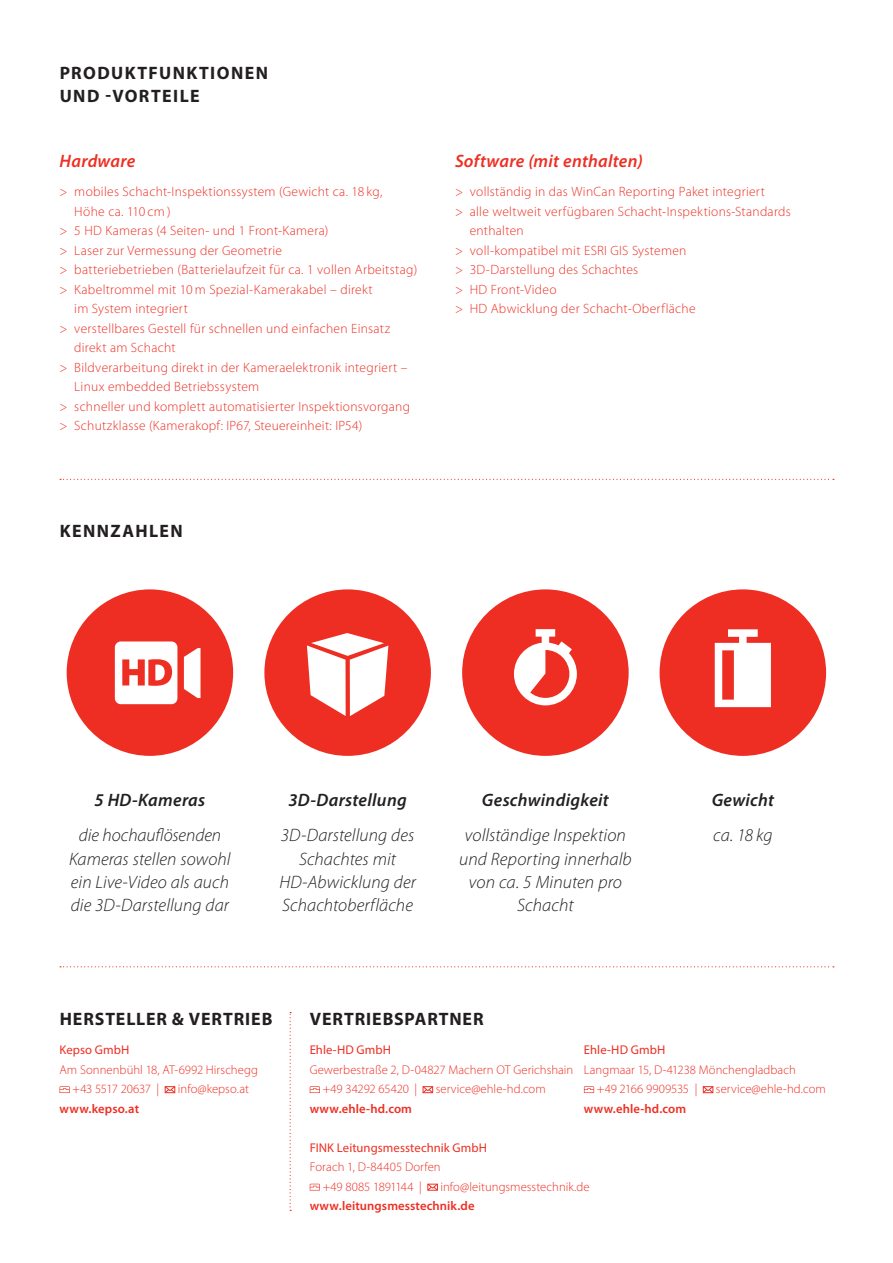
<style>
.page{position:relative;width:893px;height:1263px;background:#fff}
.page>*{position:absolute;margin:0;border:0;box-sizing:border-box;transform-origin:0 0}
.t1{font:italic 300 18px/23.4px "Myriad Pro";letter-spacing:.005em;color:#231f20;text-align:center}
.t2{font:italic 600 18px "Myriad Pro";letter-spacing:.015em;color:#231f20}
.t3{font:700 18px "Myriad Pro";letter-spacing:.06em;color:#231f20}
.t4{font:italic 600 18px "Myriad Pro";letter-spacing:.015em;color:#ee2e22}
.t5{font:700 18px/23.4px "Myriad Pro";letter-spacing:.08em;color:#231f20}
.t6{font:700 18px "Myriad Pro";letter-spacing:.085em;color:#231f20}
.t7{font:300 13.5px "Myriad Pro";letter-spacing:.02em;color:#ee2e22}
.t8{font:300 12.6px/19.5px "Myriad Pro";color:#ee2e22}
.t9{font:600 12.6px "Myriad Pro";letter-spacing:.01em;color:#ee2e22}
.t10{font:12.6px "Myriad Pro";letter-spacing:.005em;color:#ee2e22}
</style>
<div class="page">
<svg style="left:60px;top:479px;width:774px;height:1px"></svg>
<svg style="left:60px;top:966px;width:774px;height:1px"></svg>
<svg style="left:60px;top:1086px;width:10px;height:7px"></svg>
<svg style="left:164px;top:1086px;width:12px;height:8px"></svg>
<div style="left:67px;top:589px;width:166px;height:167px;background:#ee2e22;border-radius:50%"></div>
<div style="left:264px;top:589px;width:167px;height:167px;background:#ee2e22;border-radius:50%"></div>
<svg style="left:310px;top:1086px;width:10px;height:7px"></svg>
<svg style="left:422px;top:1086px;width:11px;height:8px"></svg>
<svg style="left:310px;top:1184px;width:10px;height:7px"></svg>
<svg style="left:427px;top:1183px;width:11px;height:8px"></svg>
<div style="left:462px;top:589px;width:167px;height:167px;background:#ee2e22;border-radius:50%"></div>
<svg style="left:514px;top:629px;width:63px;height:76px"></svg>
<div style="left:659px;top:589px;width:167px;height:167px;background:#ee2e22;border-radius:50%"></div>
<svg style="left:715px;top:629px;width:56px;height:78px"></svg>
<svg style="left:307px;top:633px;width:81px;height:83px"></svg>
<svg style="left:184px;top:648px;width:16px;height:50px"></svg>
<svg style="left:115px;top:641px;width:62px;height:63px"></svg>
<svg style="left:584px;top:1086px;width:10px;height:7px"></svg>
<svg style="left:702px;top:1086px;width:12px;height:8px"></svg>
<svg style="left:290px;top:1012px;width:1px;height:199px"></svg>
<h1 class="t5" style="left:60px;top:63px;width:210px">PRODUKTFUNKTIONEN<br>UND -VORTEILE</h1>
<h1 class="t4" style="left:60px;top:154px;width:77px">Hardware</h1>
<p class="t7" style="left:60px;top:186px;width:324px">&gt; mobiles Schacht-Inspektionssystem (Gewicht ca. 18 kg,</p>
<p class="t7" style="left:74px;top:206px;width:98px">Höhe ca. 110 cm )</p>
<p class="t7" style="left:60px;top:225px;width:270px">&gt; 5 HD Kameras (4 Seiten- und 1 Front-Kamera)</p>
<p class="t7" style="left:60px;top:245px;width:224px">&gt; Laser zur Vermessung der Geometrie</p>
<p class="t7" style="left:60px;top:264px;width:359px">&gt; batteriebetrieben (Batterielaufzeit für ca. 1 vollen Arbeitstag)</p>
<p class="t7" style="left:60px;top:284px;width:315px">&gt; Kabeltrommel mit 10 m Spezial-Kamerakabel – direkt</p>
<p class="t7" style="left:74px;top:303px;width:115px">im System integriert</p>
<p class="t7" style="left:60px;top:323px;width:332px">&gt; verstellbares Gestell für schnellen und einfachen Einsatz</p>
<p class="t7" style="left:74px;top:342px;width:103px">direkt am Schacht</p>
<p class="t7" style="left:60px;top:362px;width:349px">&gt; Bildverarbeitung direkt in der Kameraelektronik integriert –</p>
<p class="t7" style="left:74px;top:381px;width:187px">Linux embedded Betriebssystem</p>
<p class="t7" style="left:60px;top:401px;width:352px">&gt; schneller und komplett automatisierter Inspektionsvorgang</p>
<p class="t7" style="left:60px;top:420px;width:304px">&gt; Schutzklasse (Kamerakopf: IP67, Steuereinheit: IP54)</p>
<h1 class="t6" style="left:60px;top:524px;width:125px">KENNZAHLEN</h1>
<h1 class="t4" style="left:455px;top:154px;width:189px">Software (mit enthalten)</h1>
<p class="t7" style="left:455px;top:186px;width:311px">&gt; vollständig in das WinCan Reporting Paket integriert</p>
<p class="t7" style="left:455px;top:206px;width:337px">&gt; alle weltweit verfügbaren Schacht-Inspektions-Standards</p>
<p class="t7" style="left:470px;top:225px;width:55px">enthalten</p>
<p class="t7" style="left:455px;top:245px;width:233px">&gt; voll-kompatibel mit ESRI GIS Systemen</p>
<p class="t7" style="left:455px;top:264px;width:185px">&gt; 3D-Darstellung des Schachtes</p>
<p class="t7" style="left:455px;top:284px;width:103px">&gt; HD Front-Video</p>
<p class="t7" style="left:455px;top:303px;width:242px">&gt; HD Abwicklung der Schacht-Oberfläche</p>
<h1 class="t2" style="left:94px;top:793px;width:112px">5 HD-Kameras</h1>
<h1 class="t1" style="left:69px;top:825px;width:163px">die hochauflösenden<br>Kameras stellen sowohl ein Live-Video als auch die 3D-Darstellung dar</h1>
<h1 class="t2" style="left:288px;top:793px;width:120px">3D-Darstellung</h1>
<h1 class="t1" style="left:279px;top:825px;width:138px">3D-Darstellung des<br>Schachtes mit<br>HD-Abwicklung der<br>Schachtoberfläche</h1>
<h1 class="t2" style="left:482px;top:793px;width:128px">Geschwindigkeit</h1>
<h1 class="t1" style="left:459px;top:825px;width:174px">vollständige Inspektion und Reporting innerhalb von ca. 5 Minuten pro<br>Schacht</h1>
<h1 class="t2" style="left:712px;top:793px;width:64px">Gewicht</h1>
<h1 class="t1" style="left:713px;top:825px;width:61px">ca. 18 kg</h1>
<h1 class="t3" style="left:60px;top:1012px;width:214px">HERSTELLER &amp; VERTRIEB</h1>
<p class="t10" style="left:60px;top:1045px;width:71px">Kepso GmbH</p>
<p class="t8" style="left:73px;top:1061px;width:187px;text-indent:-13px">Am Sonnenbühl 18, AT-6992 Hirschegg +43 5517 20637 |</p>
<p class="t8" style="left:178px;top:1080px;width:73px">info@kepso.at</p>
<h1 class="t3" style="left:310px;top:1012px;width:175px">VERTRIEBSPARTNER</h1>
<p class="t10" style="left:310px;top:1045px;width:83px">Ehle-HD GmbH</p>
<p class="t8" style="left:323px;top:1061px;width:252px;text-indent:-13px">Gewerbestraße 2, D-04827 Machern OT Gerichshain +49 34292 65420 |</p>
<p class="t8" style="left:436px;top:1080px;width:111px">service@ehle-hd.com</p>
<p class="t10" style="left:584px;top:1045px;width:83px">Ehle-HD GmbH</p>
<p class="t8" style="left:597px;top:1061px;width:200px;text-indent:-13px">Langmaar 15, D-41238 Mönchengladbach +49 2166 9909535 |</p>
<p class="t8" style="left:716px;top:1080px;width:111px">service@ehle-hd.com</p>
<p class="t9" style="left:60px;top:1103px;width:81px">www.kepso.at</p>
<p class="t9" style="left:310px;top:1103px;width:104px">www.ehle-hd.com</p>
<p class="t10" style="left:310px;top:1142px;width:179px">FINK Leitungsmesstechnik GmbH</p>
<p class="t8" style="left:310px;top:1158px;width:133px;text-align:center">Forach 1, D-84405 Dorfen +49 8085 1891144 |</p>
<p class="t9" style="left:584px;top:1103px;width:104px">www.ehle-hd.com</p>
<p class="t8" style="left:440px;top:1178px;width:151px">info@leitungsmesstechnik.de</p>
<p class="t9" style="left:310px;top:1201px;width:166px">www.leitungsmesstechnik.de</p>
</div>
